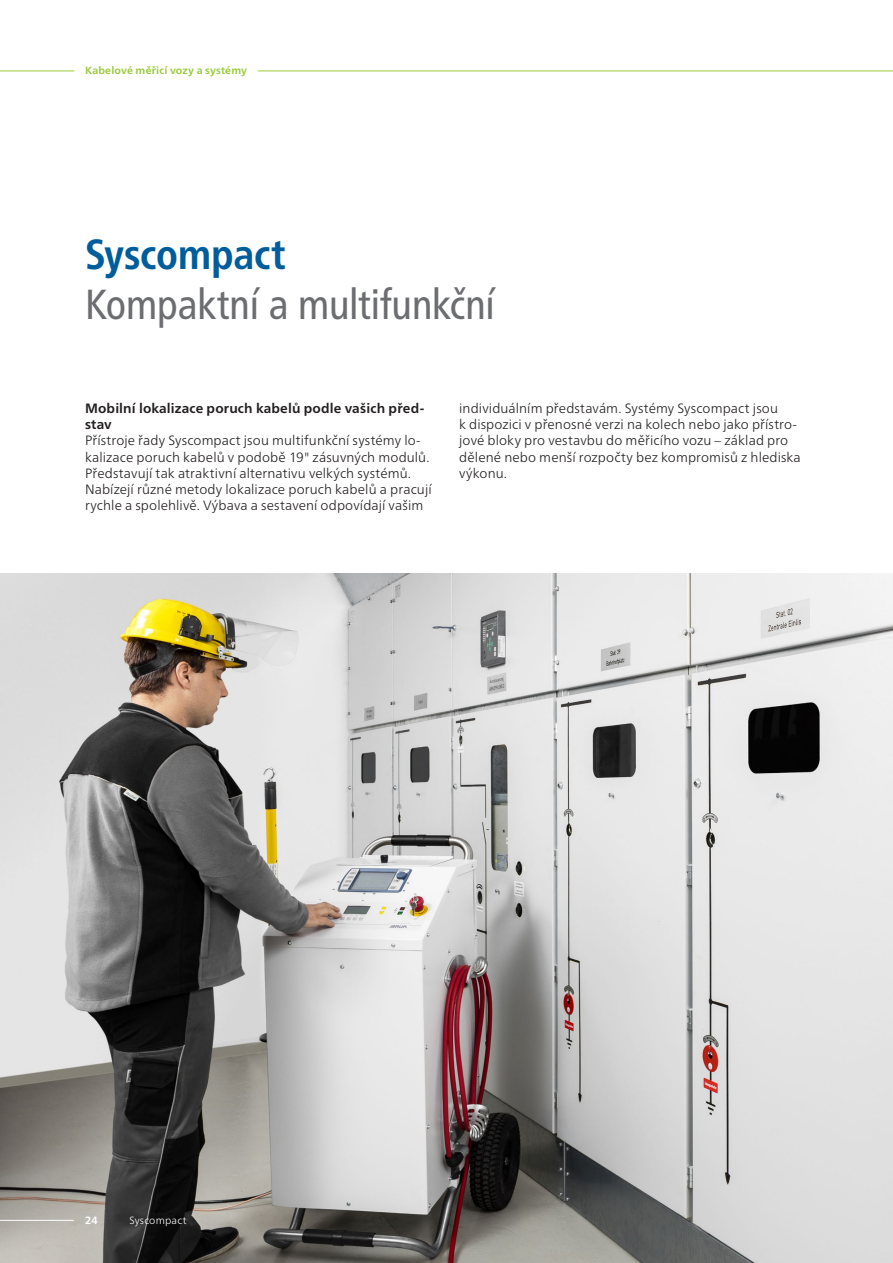
<style>
.page{position:relative;width:893px;height:1263px;background:#fff}
.page>*{position:absolute;margin:0;border:0;box-sizing:border-box;transform-origin:0 0}
.t1{font:condensed 42px "Frutiger Neue LTW1 G";letter-spacing:-.01em;color:#6c6d70}
.t2{font:700 condensed 42px "Frutiger Neue LTW1 G";letter-spacing:-.01em;color:#005d9c}
.t3{font:300 13.5px/16.2px "Frutiger Neue LTW1 G";letter-spacing:.01em;color:#231f20}
.t4{font:700 13.5px/16.2px "Frutiger Neue LTW1 G";letter-spacing:.01em;color:#231f20}
.t5{font:700 10.5px "Frutiger Neue LTW1 G";letter-spacing:.02em;color:#99ca3b}
.t6{font:300 10.5px "Frutiger Neue LTW1 G";letter-spacing:.02em;color:#fff}
.t7{font:700 10.5px "Frutiger Neue LTW1 G";color:#fff}
</style>
<div class="page">
<img style="left:0;top:574px;width:893px;height:689px">
<hr style="left:0;top:71px;width:74px;height:1px;background:#99ca3b">
<hr style="left:0;top:1220px;width:74px;height:1px;background:#fff">
<svg style="left:258px;top:70px;width:635px;height:2px"></svg>
<p class="t5" style="left:85px;top:63px;width:164px">Kabelové měřicí vozy a systémy</p>
<p class="t2" style="left:85px;top:222px;width:202px">Syscompact</p>
<p class="t1" style="left:85px;top:273px;width:412px">Kompaktní a multifunkční</p>
<p class="t4" style="left:85px;top:399px;width:341px">Mobilní lokalizace poruch kabelů podle vašich před&shy;stav</p>
<p class="t3" style="left:85px;top:432px;width:348px">Přístroje řady Syscompact jsou multifunkční systémy lo&shy;kalizace poruch kabelů v podobě 19" zásuvných modulů.<br>Představují tak atraktivní alternativu velkých systémů.<br>Nabízejí různé metody lokalizace poruch kabelů a pracují rychle a spolehlivě. Výbava a sestavení odpovídají vašim</p>
<p class="t3" style="left:459px;top:399px;width:343px">individuálním představám. Systémy Syscompact jsou<br>k dispozici v přenosné verzi na kolech nebo jako přístro&shy;jové bloky pro vestavbu do měřicího vozu – základ pro dělené nebo menší rozpočty bez kompromisů z hlediska výkonu.</p>
<p class="t7" style="left:85px;top:1213px;width:14px">24</p>
<p class="t6" style="left:129px;top:1213px;width:59px">Syscompact</p>
</div>
